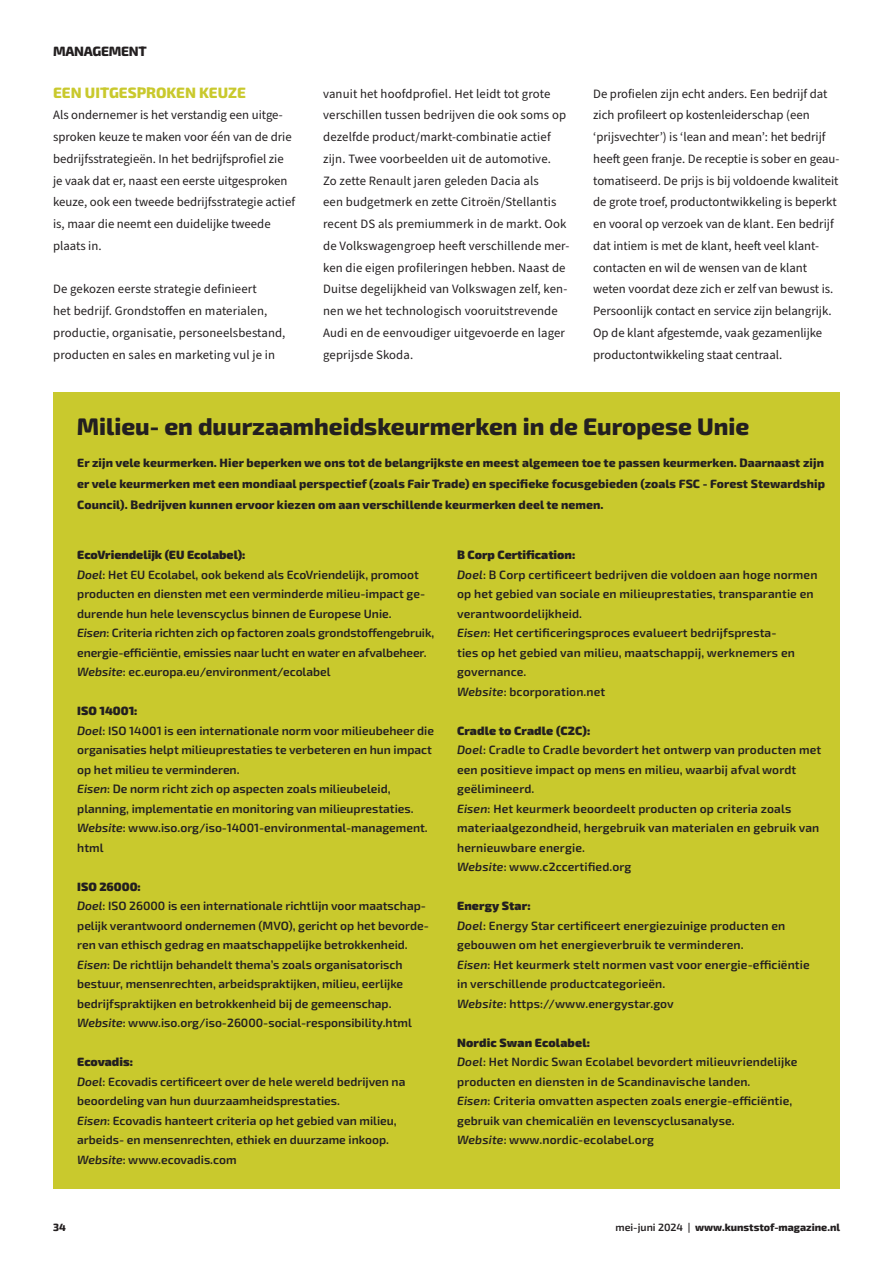
<style>
.page{position:relative;width:893px;height:1263px;background:#fff}
.page>*{position:absolute;margin:0;border:0;box-sizing:border-box;transform-origin:0 0}
.t1{font:800 24px "Exo 2";color:#231f20}
.t2{font:800 15px "Exo 2";color:#c9c92d}
.t3{font:800 13.5px "Exo 2";letter-spacing:-.02em;color:#231f20}
.t4{font:12.75px/21.8px "Source Sans Pro";color:#231f20}
.t5{font:600 12px/19.5px "Exo 2";color:#231f20}
.t6{font:800 12px/21px "Exo 2";letter-spacing:.005em;color:#231f20;text-align:justify}
.t7{font:800 10.5px "Exo 2";color:#231f20}
.s1{font-weight:900}
.s2{font-style:italic}
.s3{font-weight:600}
</style>
<div class="page">
<div style="left:53px;top:392px;width:787px;height:796px;background:#c9c92d"></div>
<p class="t3" style="left:53px;top:42px;width:95px">MANAGEMENT</p>
<p class="t2" style="left:53px;top:82px;width:194px">EEN UITGESPROKEN KEUZE</p>
<p class="t4" style="left:53px;top:105px;width:244px">Als ondernemer is het verstandig een uitge&shy;sproken keuze te maken voor één van de drie bedrijfsstrategieën. In het bedrijfsprofiel zie je vaak dat er, naast een eerste uitgesproken keuze, ook een tweede bedrijfsstrategie actief is, maar die neemt een duidelijke tweede plaats in.</p>
<p class="t4" style="left:53px;top:279px;width:234px">De gekozen eerste strategie definieert<br>het bedrijf. Grondstoffen en materialen, productie, organisatie, personeelsbestand, producten en sales en marketing vul je in</p>
<p class="t4" style="left:323px;top:83px;width:248px">vanuit het hoofdprofiel. Het leidt tot grote verschillen tussen bedrijven die ook soms op dezelfde product/markt-combinatie actief zijn. Twee voorbeelden uit de automotive.<br>Zo zette Renault jaren geleden Dacia als<br>een budgetmerk en zette Citroën/Stellantis recent DS als premiummerk in de markt. Ook de Volkswagengroep heeft verschillende mer&shy;ken die eigen profileringen hebben. Naast de Duitse degelijkheid van Volkswagen zelf, ken&shy;nen we het technologisch vooruitstrevende Audi en de eenvoudiger uitgevoerde en lager geprijsde Skoda.</p>
<p class="t4" style="left:593px;top:83px;width:248px">De profielen zijn echt anders. Een bedrijf dat zich profileert op kostenleiderschap (een ‘prijsvechter’) is ‘lean and mean’: het bedrijf heeft geen franje. De receptie is sober en geau&shy;tomatiseerd. De prijs is bij voldoende kwaliteit de grote troef, productontwikkeling is beperkt en vooral op verzoek van de klant. Een bedrijf dat intiem is met de klant, heeft veel klant&shy;contacten en wil de wensen van de klant weten voordat deze zich er zelf van bewust is.<br>Persoonlijk contact en service zijn belangrijk.<br>Op de klant afgestemde, vaak gezamenlijke productontwikkeling staat centraal.</p>
<h1 class="t1" style="left:77px;top:410px;width:674px">Milieu- en duurzaamheidskeurmerken in de Europese Unie</h1>
<p class="t6" style="left:77px;top:451px;width:749px">Er zijn vele keurmerken. Hier beperken we ons tot de belangrijkste en meest algemeen toe te passen keurmerken. Daarnaast zijn er vele keurmerken met een mondiaal perspectief (zoals Fair Trade) en specifieke focusgebieden (zoals FSC - Forest Stewardship Council). Bedrijven kunnen ervoor kiezen om aan verschillende keurmerken deel te nemen.</p>
<p class="t5" style="left:77px;top:545px;width:358px"><span class="s1">EcoVriendelijk (EU Ecolabel):<br></span><span class="s2">Doel</span>: Het EU Ecolabel, ook bekend als EcoVriendelijk, promoot producten en diensten met een verminderde milieu-impact ge&shy;durende hun hele levenscyclus binnen de Europese Unie.<br><span class="s2">Eisen</span>: Criteria richten zich op factoren zoals grondstoffengebruik, energie-efficiëntie, emissies naar lucht en water en afvalbeheer.<br><span class="s2">Website</span>: ec.europa.eu/environment/ecolabel</p>
<p class="t5" style="left:77px;top:701px;width:358px"><span class="s1">ISO 14001:<br></span><span class="s2">Doel</span>: ISO 14001 is een internationale norm voor milieubeheer die organisaties helpt milieuprestaties te verbeteren en hun impact op het milieu te verminderen.<br><span class="s2">Eisen</span>: De norm richt zich op aspecten zoals milieubeleid, planning, implementatie en monitoring van milieuprestaties.<br><span class="s2">Website</span>: www.iso.org/iso-14001-environmental-management. html</p>
<p class="t5" style="left:77px;top:876px;width:353px"><span class="s1">ISO 26000:<br></span><span class="s2">Doel</span>: ISO 26000 is een internationale richtlijn voor maatschap&shy;pelijk verantwoord ondernemen (MVO), gericht op het bevorde&shy;ren van ethisch gedrag en maatschappelijke betrokkenheid.<br><span class="s2">Eisen</span>: De richtlijn behandelt thema’s zoals organisatorisch bestuur, mensenrechten, arbeidspraktijken, milieu, eerlijke bedrijfspraktijken en betrokkenheid bij de gemeenschap.<br><span class="s2">Website</span>: www.iso.org/iso-26000-social-responsibility.html</p>
<p class="t5" style="left:77px;top:1052px;width:330px"><span class="s1">Ecovadis:<br></span><span class="s2">Doel</span>: Ecovadis certificeert over de hele wereld bedrijven na beoordeling van hun duurzaamheidsprestaties.<br><span class="s2">Eisen</span>: Ecovadis hanteert criteria op het gebied van milieu, arbeids- en mensenrechten, ethiek en duurzame inkoop.<br><span class="s2">Website</span>: www.ecovadis.com</p>
<p class="t5" style="left:457px;top:545px;width:362px"><span class="s1">B Corp Certification:<br></span><span class="s2">Doel</span>: B Corp certificeert bedrijven die voldoen aan hoge normen op het gebied van sociale en milieuprestaties, transparantie en verantwoordelijkheid.<br><span class="s2">Eisen</span>: Het certificeringsproces evalueert bedrijfspresta-<br>ties op het gebied van milieu, maatschappij, werknemers en governance.<br><span class="s2">Website</span>: bcorporation.net</p>
<p class="t5" style="left:457px;top:720px;width:366px"><span class="s1">Cradle to Cradle (C2C):<br></span><span class="s2">Doel</span>: Cradle to Cradle bevordert het ontwerp van producten met een positieve impact op mens en milieu, waarbij afval wordt geëlimineerd.<br><span class="s2">Eisen</span>: Het keurmerk beoordeelt producten op criteria zoals materiaalgezondheid, hergebruik van materialen en gebruik van hernieuwbare energie.<br><span class="s2">Website</span>: www.c2ccertified.org</p>
<p class="t5" style="left:457px;top:896px;width:354px"><span class="s1">Energy Star:<br></span><span class="s2">Doel</span>: Energy Star certificeert energiezuinige producten en gebouwen om het energieverbruik te verminderen.<br><span class="s2">Eisen</span>: Het keurmerk stelt normen vast voor energie-efficiëntie in verschillende productcategorieën.<br><span class="s2">Website</span>: https://www.energystar.gov</p>
<p class="t5" style="left:457px;top:1032px;width:342px"><span class="s1">Nordic Swan Ecolabel:<br></span><span class="s2">Doel</span>: Het Nordic Swan Ecolabel bevordert milieuvriendelijke producten en diensten in de Scandinavische landen.<br><span class="s2">Eisen</span>: Criteria omvatten aspecten zoals energie-efficiëntie, gebruik van chemicaliën en levenscyclusanalyse.<br><span class="s2">Website</span>: www.nordic-ecolabel.org</p>
<p class="t7" style="left:53px;top:1220px;width:14px">34</p>
<p class="t7" style="left:615px;top:1220px;width:226px"><span class="s3">mei-juni 2024 |</span> www.kunststof-magazine.nl</p>
</div>
